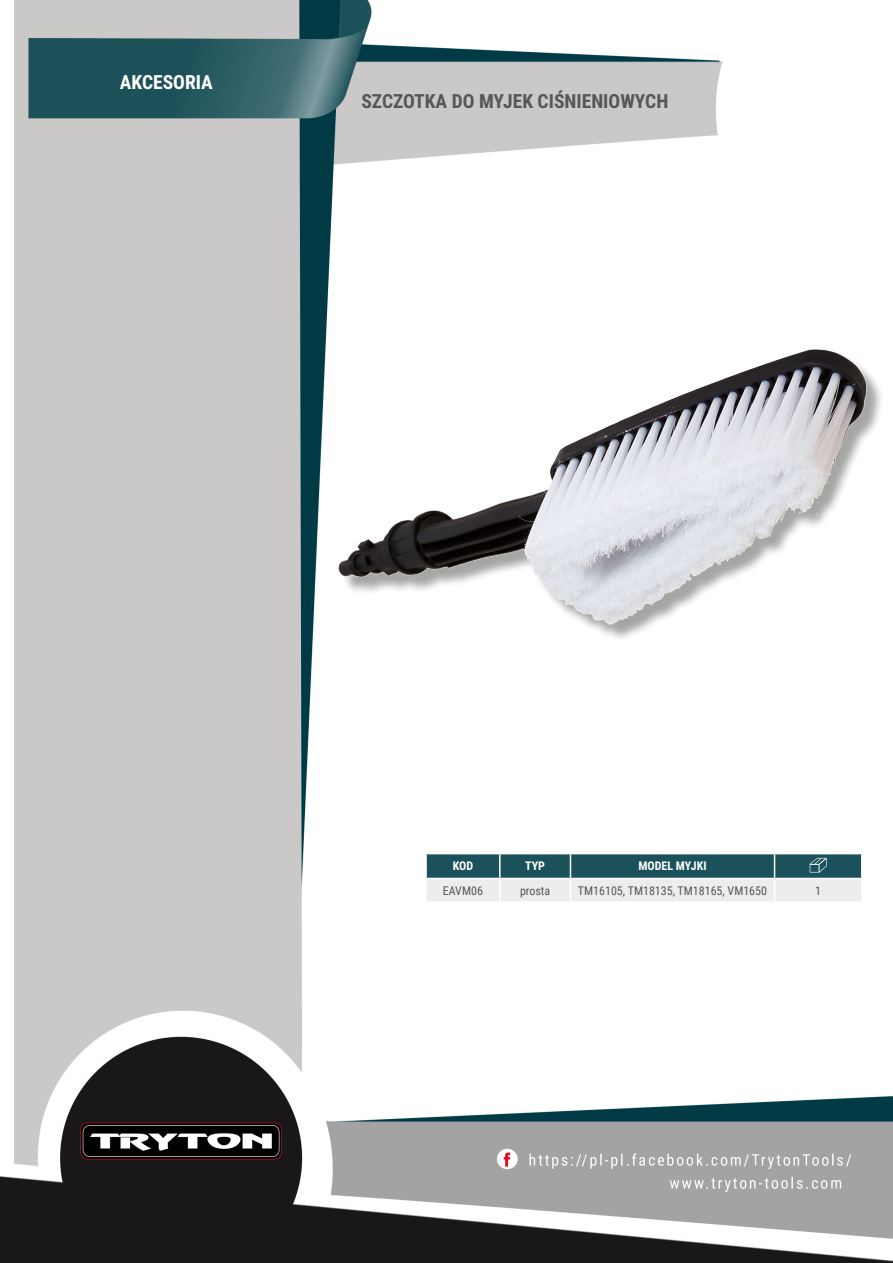
<style>
.page{position:relative;width:893px;height:1263px;background:#fff}
.page>*{position:absolute;margin:0;border:0;box-sizing:border-box;transform-origin:0 0}
.Lewo_bez_dzielenia{font:700 19.5px "Roboto Condensed";color:#575756}
.Center{font:700 19.5px "Roboto Condensed";color:#fff}
.Center-2{font:12px "Roboto Condensed";color:#575756}
.Ĺšrodek_bez_dzieleni{font:700 12px "Roboto Condensed";color:#fff}
.Indeks{font:12px "Roboto Condensed";color:#575756}
.Tabelka_nagĹ_Ăłwek{font:700 12px "Roboto Condensed";color:#fff}
</style>
<div class="page">
<img style="left:0;top:0;width:893px;height:1263px">
<hr style="left:425px;top:854px;width:2px;height:24px;background:#fff">
<hr style="left:425px;top:879px;width:2px;height:22px;background:#fff">
<hr style="left:425px;top:853px;width:75px;height:1px;background:#fff">
<hr style="left:425px;top:878px;width:75px;height:1px;background:#fff">
<hr style="left:425px;top:901px;width:75px;height:2px;background:#fff">
<hr style="left:500px;top:901px;width:70px;height:2px;background:#fff">
<hr style="left:570px;top:901px;width:204px;height:2px;background:#fff">
<hr style="left:774px;top:901px;width:88px;height:2px;background:#fff">
<svg style="left:426px;top:853px;width:436px;height:48px;background:#8aa4a8"></svg>
<div style="left:341px;top:352px;width:544px;height:290px;background:#1d1d1b;opacity:.4"></div>
<img style="left:339px;top:349px;width:527px;height:276px">
<p class="Center" style="left:120px;top:69px;width:95px">AKCESORIA</p>
<p class="Lewo_bez_dzielenia" style="left:361px;top:88px;width:308px">SZCZOTKA DO MYJEK CIŚNIENIOWYCH</p>
<p class="Tabelka_nagĹ_Ăłwek" style="left:453px;top:858px;width:22px">KOD</p>
<p class="Ĺšrodek_bez_dzieleni" style="left:525px;top:858px;width:21px">TYP</p>
<p class="Ĺšrodek_bez_dzieleni" style="left:638px;top:858px;width:70px">MODEL MYJKI</p>
<p class="Indeks" style="left:443px;top:882px;width:41px">EAVM06</p>
<p class="Center-2" style="left:520px;top:882px;width:32px">prosta</p>
<p class="Center-2" style="left:578px;top:882px;width:191px">TM16105, TM18135, TM18165, VM1650</p>
<p class="Center-2" style="left:815px;top:882px;width:7px">1</p>
</div>
